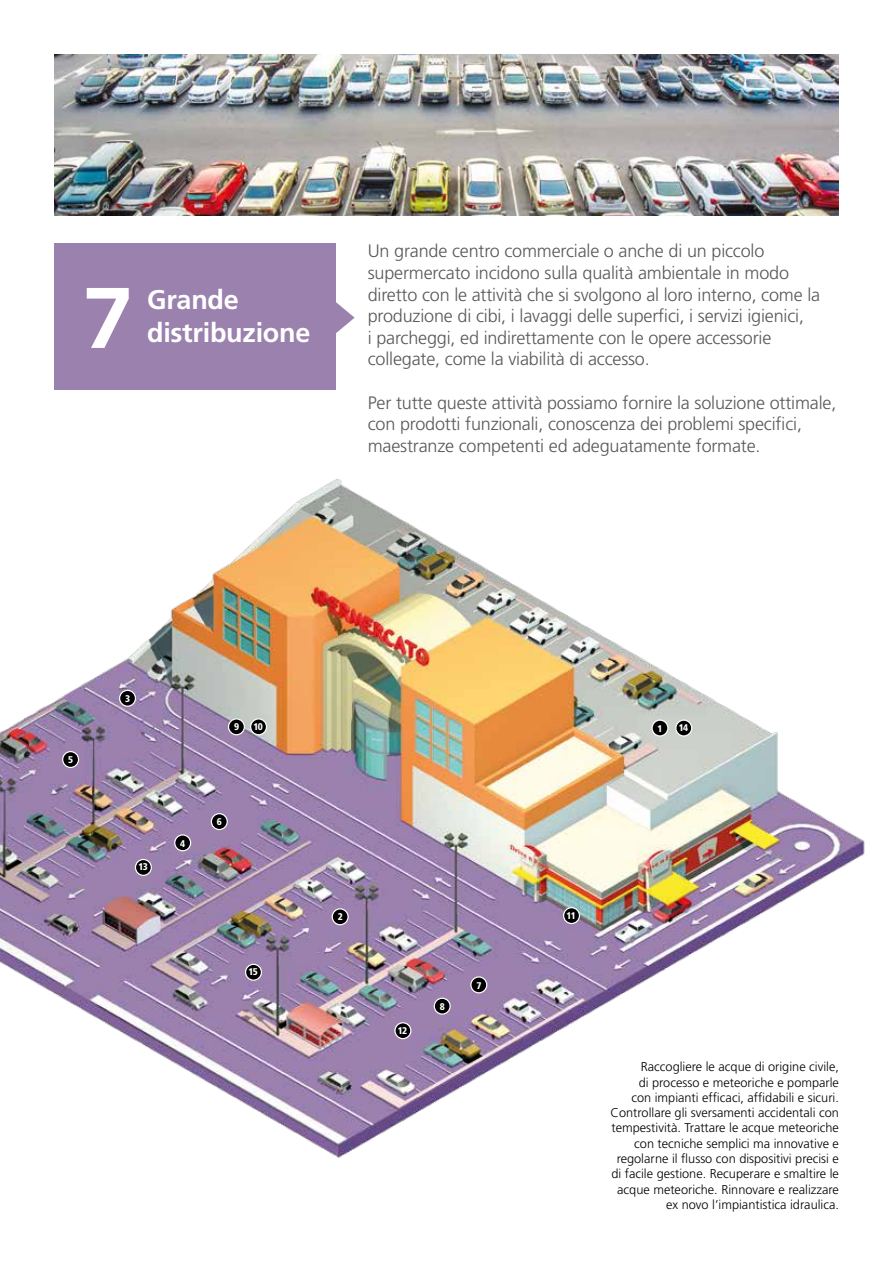
<style>
.page{position:relative;width:893px;height:1263px;background:#fff}
.page>*{position:absolute;margin:0;border:0;box-sizing:border-box;transform-origin:0 0}
.t1{font:700 90px "SF Compact Text";color:#fff}
.t2{font:700 27px/32.4px "Frutiger";letter-spacing:-.01em;color:#fff}
.t3{font:300 18px/21.6px "Frutiger";letter-spacing:-.01em;color:#58585a}
.t4{font:300 12.75px/15.3px "Frutiger";color:#000;text-align:right}
.t5{font:900 condensed 9.75px "Frutiger";letter-spacing:-.08em;color:#fff}
</style>
<div class="page">
<img style="left:0;top:478px;width:865px;height:680px">
<div style="left:54px;top:243px;width:281px;height:147px;background:#9b81ae"></div>
<svg style="left:335px;top:301px;width:20px;height:33px"></svg>
<img style="left:54px;top:54px;width:785px;height:162px">
<svg style="left:652px;top:720px;width:16px;height:16px"></svg>
<div style="left:651px;top:719px;width:17px;height:17px;border:1px solid #fff;border-radius:50%"></div>
<div style="left:120px;top:690px;width:15px;height:16px;background:#000;border-radius:50%"></div>
<div style="left:119px;top:690px;width:17px;height:17px;border:1px solid #fff;border-radius:50%"></div>
<div style="left:229px;top:719px;width:15px;height:16px;background:#000;border-radius:50%"></div>
<div style="left:228px;top:718px;width:17px;height:17px;border:1px solid #fff;border-radius:50%"></div>
<div style="left:251px;top:719px;width:15px;height:16px;background:#000;border-radius:50%"></div>
<div style="left:250px;top:718px;width:17px;height:17px;border:1px solid #fff;border-radius:50%"></div>
<div style="left:564px;top:908px;width:15px;height:15px;background:#000;border-radius:50%"></div>
<div style="left:563px;top:907px;width:17px;height:17px;border:1px solid #fff;border-radius:50%"></div>
<svg style="left:471px;top:977px;width:16px;height:16px"></svg>
<div style="left:470px;top:976px;width:17px;height:17px;border:1px solid #fff;border-radius:50%"></div>
<div style="left:211px;top:814px;width:16px;height:15px;background:#000;border-radius:50%"></div>
<div style="left:211px;top:813px;width:17px;height:17px;border:1px solid #fff;border-radius:50%"></div>
<div style="left:332px;top:909px;width:16px;height:16px;background:#000;border-radius:50%"></div>
<div style="left:332px;top:908px;width:17px;height:17px;border:1px solid #fff;border-radius:50%"></div>
<div style="left:63px;top:752px;width:16px;height:15px;background:#000;border-radius:50%"></div>
<div style="left:62px;top:751px;width:17px;height:17px;border:1px solid #fff;border-radius:50%"></div>
<div style="left:246px;top:964px;width:15px;height:16px;background:#000;border-radius:50%"></div>
<div style="left:245px;top:964px;width:17px;height:17px;border:1px solid #fff;border-radius:50%"></div>
<div style="left:434px;top:998px;width:16px;height:16px;background:#000;border-radius:50%"></div>
<div style="left:434px;top:998px;width:17px;height:17px;border:1px solid #fff;border-radius:50%"></div>
<div style="left:175px;top:835px;width:16px;height:16px;background:#000;border-radius:50%"></div>
<div style="left:174px;top:834px;width:17px;height:17px;border:1px solid #fff;border-radius:50%"></div>
<div style="left:395px;top:1023px;width:16px;height:16px;background:#000;border-radius:50%"></div>
<div style="left:394px;top:1022px;width:17px;height:17px;border:1px solid #fff;border-radius:50%"></div>
<div style="left:135px;top:859px;width:16px;height:16px;background:#000;border-radius:50%"></div>
<div style="left:135px;top:859px;width:17px;height:17px;border:1px solid #fff;border-radius:50%"></div>
<svg style="left:676px;top:720px;width:16px;height:16px"></svg>
<div style="left:675px;top:719px;width:17px;height:17px;border:1px solid #fff;border-radius:50%"></div>
<h1 class="t1" style="left:82px;top:262px;width:52px">7</h1>
<h2 class="t2" style="left:147px;top:284px;width:165px">Grande distribuzione</h2>
<p class="t3" style="left:368px;top:241px;width:454px">Un grande centro commerciale o anche di un piccolo supermercato incidono sulla qualità ambientale in modo diretto con le attività che si svolgono al loro interno, come la produzione di cibi, i lavaggi delle superfici, i servizi igienici,<br>i parcheggi, ed indirettamente con le opere accessorie collegate, come la viabilità di accesso.</p>
<p class="t3" style="left:368px;top:392px;width:470px">Per tutte queste attività possiamo fornire la soluzione ottimale, con prodotti funzionali, conoscenza dei problemi specifici, maestranze competenti ed adeguatamente formate.</p>
<p class="t5" style="left:68px;top:754px;width:7px">5</p>
<p class="t5" style="left:125px;top:693px;width:7px">3</p>
<p class="t5" style="left:234px;top:721px;width:7px">9</p>
<p class="t5" style="left:254px;top:720px;width:11px">10</p>
<p class="t5" style="left:138px;top:861px;width:11px">13</p>
<p class="t5" style="left:180px;top:837px;width:7px">4</p>
<p class="t5" style="left:217px;top:816px;width:7px">6</p>
<p class="t5" style="left:249px;top:966px;width:11px">15</p>
<p class="t5" style="left:338px;top:911px;width:7px">2</p>
<p class="t5" style="left:398px;top:1024px;width:11px">12</p>
<p class="t5" style="left:440px;top:1000px;width:7px">8</p>
<p class="t5" style="left:476px;top:979px;width:7px">7</p>
<p class="t5" style="left:657px;top:722px;width:7px">1</p>
<p class="t5" style="left:679px;top:722px;width:11px">14</p>
<p class="t5" style="left:567px;top:909px;width:11px">11</p>
<p class="t4" style="left:611px;top:1059px;width:230px">Raccogliere le acque di origine civile,<br>di processo e meteoriche e pomparle<br>con impianti efficaci, affidabili e sicuri.<br>Controllare gli sversamenti accidentali con tempestività. Trattare le acque meteoriche con tecniche semplici ma innovative e regolarne il flusso con dispositivi precisi e di facile gestione. Recuperare e smaltire le acque meteoriche. Rinnovare e realizzare ex novo l’impiantistica idraulica.</p>
</div>
